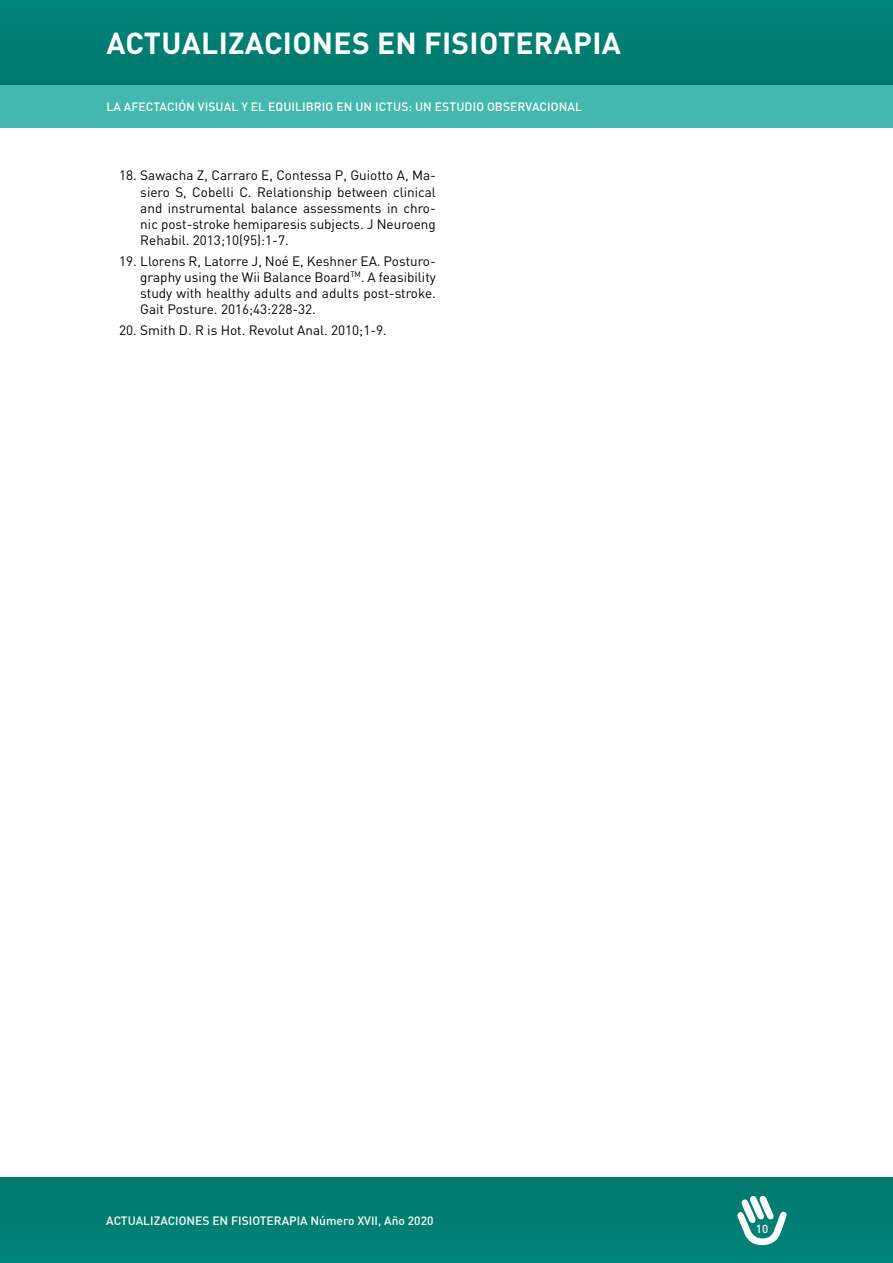
<style>
.page{position:relative;width:893px;height:1263px;background:#fff}
.page>*{position:absolute;margin:0;border:0;box-sizing:border-box;transform-origin:0 0}
.t1{font:700 30px "DIN Pro";letter-spacing:.01em;color:#fff}
.t2{font:13.5px/16.2px "DIN Pro";color:#000;text-align:justify}
.t3{font:500 12px "DIN Pro";color:#fff}
.t4{font:500 11.55px "DIN Pro";color:#fff}
</style>
<div class="page">
<div style="left:0;top:1178px;width:893px;height:85px;background:#007d72"></div>
<div style="left:0;top:0;width:893px;height:85px;background:#007e72"></div>
<div style="left:0;top:85px;width:893px;height:43px;background:#42b8ae"></div>
<svg style="left:737px;top:1195px;width:50px;height:50px"></svg>
<h1 class="t1" style="left:106px;top:23px;width:516px">ACTUALIZACIONES EN FISIOTERAPIA</h1>
<p class="t3" style="left:106px;top:99px;width:26px">LA AFECTACIÓN</p>
<p class="t3" style="left:198px;top:99px;width:8px">VISUAL</p>
<p class="t3" style="left:241px;top:99px;width:49px">Y EL EQUILI</p>
<p class="t3" style="left:306px;top:99px;width:15px">BRIO</p>
<p class="t3" style="left:336px;top:99px;width:47px">ENUNICTUS</p>
<p class="t3" style="left:408px;top:99px;width:35px">: UN ESTUDIO</p>
<p class="t3" style="left:487px;top:99px;width:25px">OBSERVACIONAL</p>
<p class="t2" style="left:140px;top:167px;width:297px;text-indent:-21px">18. Sawacha Z, Carraro E, Contessa P, Guiotto A, Ma&shy;siero S, Cobelli C. Relationship between clinical and instrumental balance assessments in chro&shy;nic post-stroke hemiparesis subjects. J Neuroeng Rehabil. 2013;10(95):1-7.</p>
<p class="t2" style="left:140px;top:252px;width:297px;text-indent:-21px">19. Llorens R, Latorre J, Noé E, Keshner EA. Posturo&shy;graphy using the Wii Balance Board<sup>TM</sup>. A feasibility study with healthy adults and adults post-stroke.<br>Gait Posture. 2016;43:228-32.</p>
<p class="t2" style="left:119px;top:321px;width:269px">20. Smith D. R is Hot. Revolut Anal. 2010;1-9.</p>
<p class="t3" style="left:106px;top:1213px;width:329px">ACTUALIZACIONES EN FISIOTERAPIA NÚMERO XVII, AÑO 2020</p>
<p class="t4" style="left:756px;top:1221px;width:14px">10</p>
</div>
